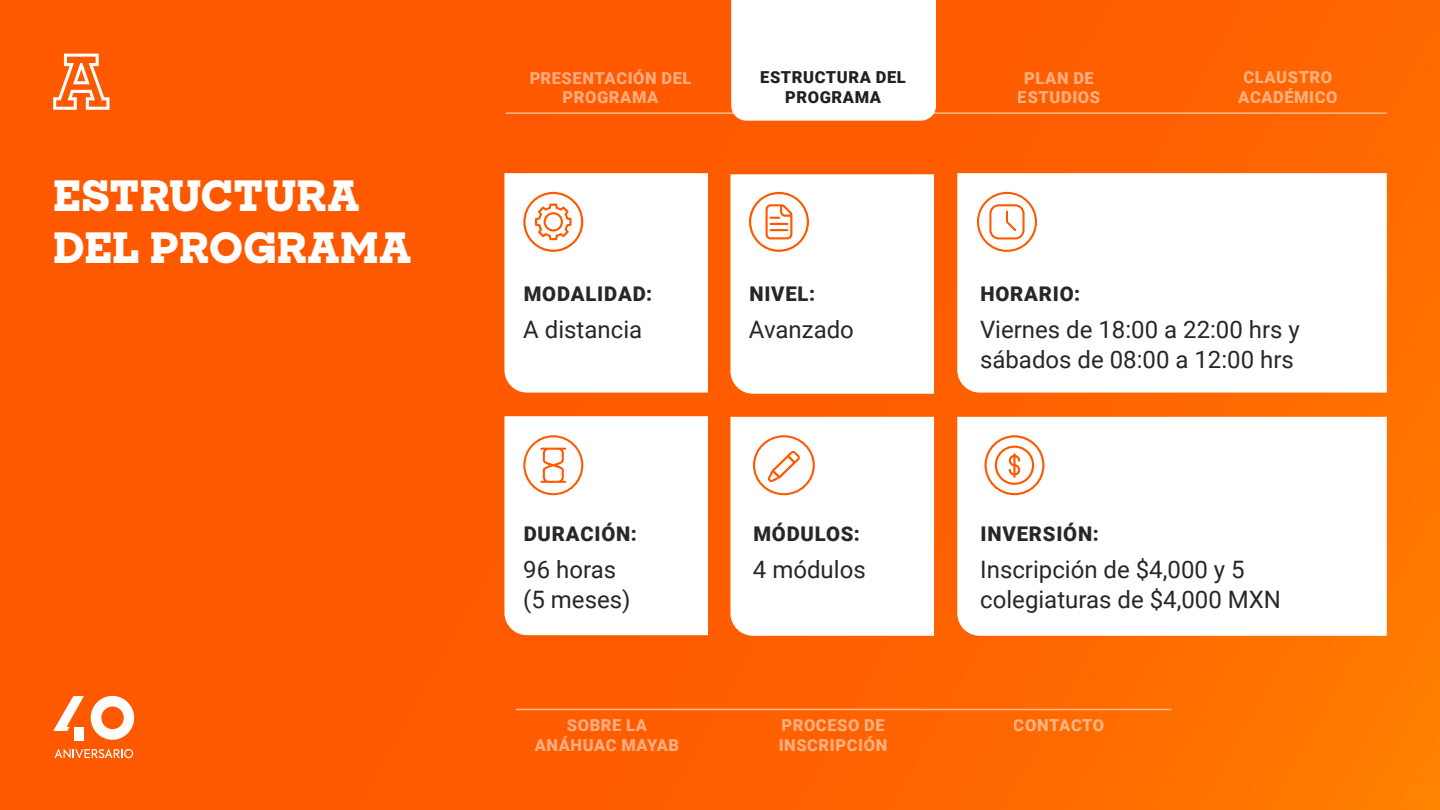
<style>
.page{position:relative;width:1440px;height:810px;background:#fff}
.page>*{position:absolute;margin:0;border:0;box-sizing:border-box;transform-origin:0 0}
.t1{font:800 42px/52.5px "Sharp Slab";color:#fff}
.t2{font:24px/30px "Roboto";color:#292626}
.t3{font:900 20.25px "Roboto";letter-spacing:.04em;color:#292626}
.t4{font:900 16.5px/19.8px "Roboto";letter-spacing:.035em;color:#fff;text-align:center}
.t5{font:900 16.5px/19.8px "Roboto";letter-spacing:.035em;color:#221f20;text-align:center}
</style>
<div class="page">
<div style="left:0;top:0;width:1440px;height:810px;background:linear-gradient(to right,#ff5400,#ff6d01)"></div>
<svg style="left:53px;top:54px;width:57px;height:56px"></svg>
<hr style="left:506px;top:112px;width:881px;height:2px;background:#ffba8b">
<hr style="left:516px;top:709px;width:655px;height:1px;background:#ffba8b">
<svg style="left:957px;top:173px;width:430px;height:220px"></svg>
<svg style="left:957px;top:417px;width:430px;height:219px"></svg>
<svg style="left:730px;top:417px;width:204px;height:219px"></svg>
<svg style="left:977px;top:192px;width:60px;height:60px"></svg>
<svg style="left:504px;top:416px;width:204px;height:219px"></svg>
<svg style="left:984px;top:435px;width:61px;height:60px"></svg>
<svg style="left:504px;top:173px;width:204px;height:220px"></svg>
<svg style="left:730px;top:174px;width:204px;height:220px"></svg>
<svg style="left:731px;top:0;width:205px;height:121px"></svg>
<svg style="left:55px;top:749px;width:78px;height:9px"></svg>
<svg style="left:91px;top:696px;width:43px;height:44px"></svg>
<div style="left:74px;top:727px;width:10px;height:13px;background:#fff"></div>
<svg style="left:53px;top:696px;width:31px;height:35px"></svg>
<h1 class="t1" style="left:53px;top:168px;width:360px">ESTRUCTURA<br>DEL PROGRAMA</h1>
<p class="t4" style="left:529px;top:67px;width:164px">PRESENTACIÓN DEL<br>PROGRAMA</p>
<p class="t4" style="left:1018px;top:67px;width:84px">PLAN DE<br>ESTUDIOS</p>
<p class="t4" style="left:1238px;top:66px;width:101px">CLAUSTRO<br>ACADÉMICO</p>
<p class="t5" style="left:760px;top:67px;width:147px">ESTRUCTURA DEL<br>PROGRAMA</p>
<p class="t3" style="left:524px;top:279px;width:130px">MODALIDAD:</p>
<p class="t2" style="left:523px;top:314px;width:120px">A distancia</p>
<p class="t3" style="left:524px;top:519px;width:115px">DURACIÓN:</p>
<p class="t2" style="left:523px;top:554px;width:109px">96 horas (5 meses)</p>
<p class="t3" style="left:749px;top:279px;width:67px">NIVEL:</p>
<p class="t2" style="left:749px;top:314px;width:106px">Avanzado</p>
<p class="t3" style="left:753px;top:519px;width:108px">MÓDULOS:</p>
<p class="t2" style="left:753px;top:554px;width:114px">4 módulos</p>
<p class="t3" style="left:980px;top:279px;width:101px">HORARIO:</p>
<p class="t2" style="left:980px;top:314px;width:321px">Viernes de 18:00 a 22:00 hrs y sábados de 08:00 a 12:00 hrs</p>
<p class="t3" style="left:981px;top:519px;width:120px">INVERSIÓN:</p>
<p class="t2" style="left:980px;top:554px;width:302px">Inscripción de $4,000 y 5 colegiaturas de $4,000 MXN</p>
<p class="t4" style="left:535px;top:715px;width:146px">SOBRE LA<br>ANÁHUAC MAYAB</p>
<p class="t4" style="left:779px;top:715px;width:110px;text-align:left">PROCESO DE<br>INSCRIPCIÓN</p>
<p class="t4" style="left:1014px;top:715px;width:92px">CONTACTO</p>
</div>
